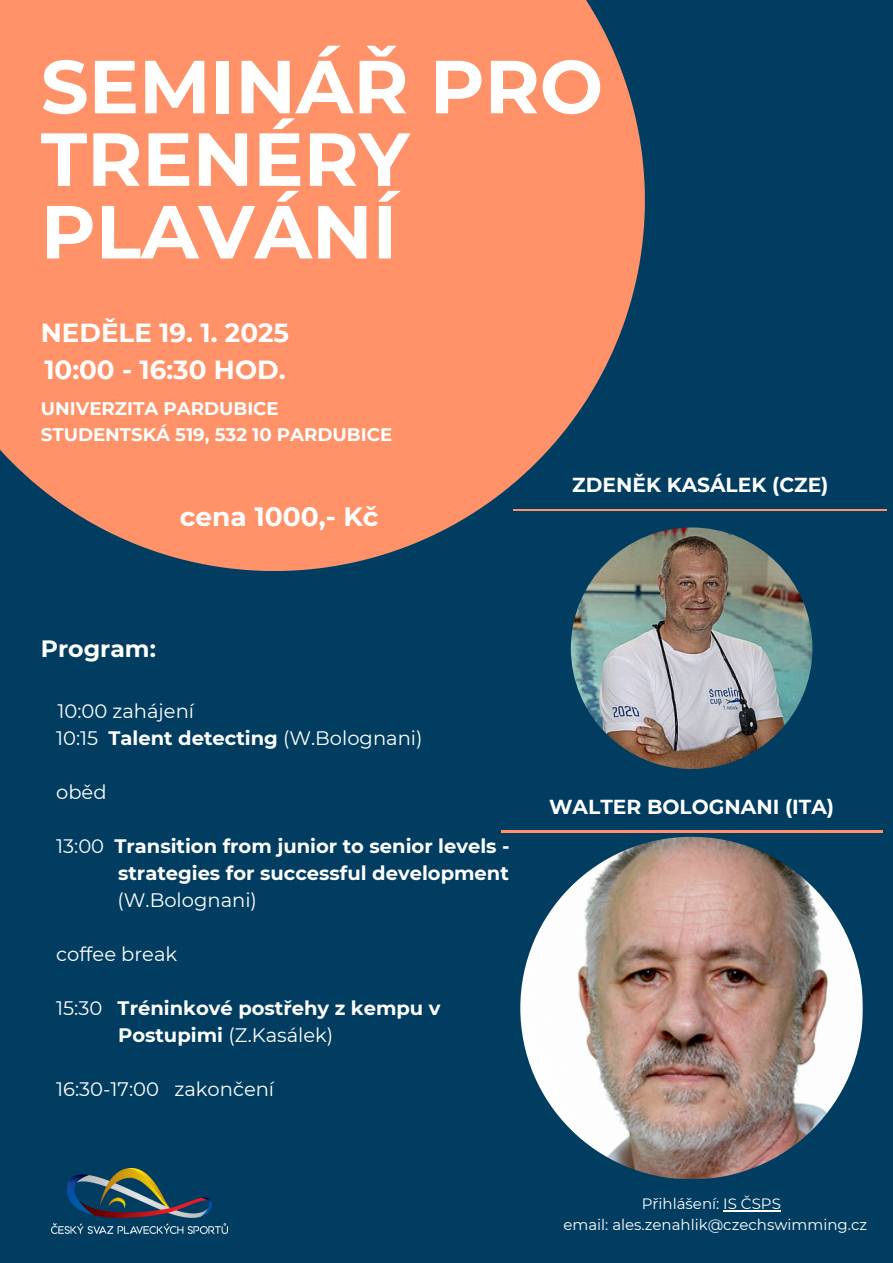
<style>
.page{position:relative;width:893px;height:1263px;background:#003d60}
.page>*{position:absolute;margin:0;border:0;box-sizing:border-box;transform-origin:0 0}
.t1{font:700 75px/72.6px "Montserrat";color:#fff}
.t2{font:700 26.47px "Montserrat";color:#fff}
.t3{font:700 26.1px/36.6px "Montserrat";color:#fff}
.t4{font:700 23.62px "Montserrat";color:#fff}
.t5{font:700 20.25px "Montserrat";color:#fff}
.t6{font:700 19.5px/27px "Montserrat";color:#fff;text-align:justify}
.t7{font:19.5px/27px "Montserrat";color:#fff}
.t8{font:700 18.23px "Montserrat";color:#fff}
.t9{font:15px "Montserrat";color:#fff}
.s1{font-weight:700}
.s2{font-weight:400}
</style>
<div class="page">
<svg style="left:0;top:0;width:645px;height:571px;background:#e18867"></svg>
<img style="left:520px;top:837px;width:343px;height:342px;border-radius:50%">
<hr style="left:501px;top:830px;width:381px;height:2px;background:#ff9268">
<hr style="left:513px;top:509px;width:374px;height:2px;background:#ff9268">
<img style="left:51px;top:1168px;width:176px;height:66px">
<img style="left:571px;top:527px;width:241px;height:242px;border-radius:50%">
<hr style="left:723px;top:1210px;width:58px;height:1px;background:#fff">
<p class="t1" style="left:41px;top:50px;width:564px">SEMINÁŘ PRO<br>TRENÉRY<br>PLAVÁNÍ</p>
<h6 class="t3" style="left:41px;top:315px;width:250px">NEDĚLE 19. 1. 2025<br>10:00 - 16:30 HOD.</h6>
<h4 class="t8" style="left:41px;top:398px;width:239px">UNIVERZITA PARDUBICE</h4>
<h6 class="t8" style="left:41px;top:423px;width:353px">STUDENTSKÁ 519, 532 10 PARDUBICE</h6>
<p class="t2" style="left:180px;top:500px;width:200px">cena 1000,- Kč</p>
<p class="t5" style="left:572px;top:473px;width:258px">ZDENĚK KASÁLEK (CZE)</p>
<h6 class="t4" style="left:41px;top:634px;width:117px">Program:</h6>
<h6 class="t7" style="left:56px;top:697px;width:368px">10:00 zahájení<br>10:15 <span class="s1">Talent detecting</span> (W.Bolognani)</h6>
<h6 class="t7" style="left:56px;top:778px;width:52px">oběd</h6>
<h6 class="t6" style="left:117px;top:832px;width:394px;text-indent:-61px"><span class="s2">13:00</span> Transition from junior to senior levels - strategies for successful development <span class="s2">(W.Bolognani)</span></h6>
<h5 class="t7" style="left:56px;top:940px;width:123px">coffee break</h5>
<p class="t6" style="left:118px;top:994px;width:324px;text-indent:-62px"><span class="s2">15:30</span> Tréninkové postřehy z kempu v<br>Postupimi <span class="s2">(Z.Kasálek)</span></p>
<p class="t7" style="left:56px;top:1075px;width:219px">16:30-17:00 zakončení</p>
<p class="t5" style="left:549px;top:794px;width:287px">WALTER BOLOGNANI (ITA)</p>
<h1 class="t9" style="left:642px;top:1194px;width:141px">Přihlášení: IS ČSPS</h1>
<h5 class="t9" style="left:563px;top:1215px;width:305px">email: ales.zenahlik@czechswimming.cz</h5>
</div>
